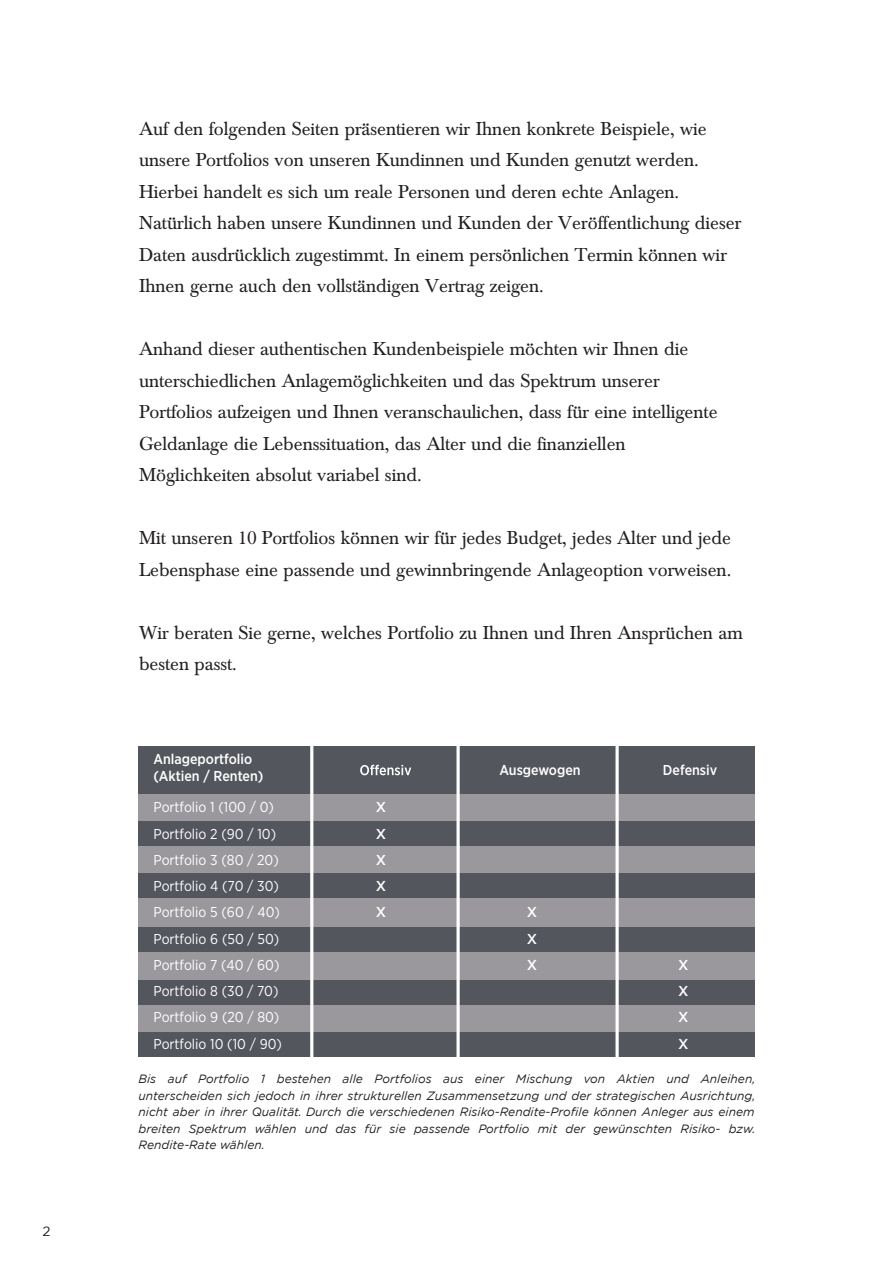
<style>
.page{position:relative;width:893px;height:1263px;background:#fff}
.page>*{position:absolute;margin:0;border:0;box-sizing:border-box;transform-origin:0 0}
.t1{font:19.5px/31.5px "Baskerville";color:#231f20}
.t2{font:14.25px "Gotham Narrow";color:#fff}
.t3{font:500 14.25px/17.5px "Gotham Narrow";color:#fff}
.t4{font:500 14.25px "Gotham";color:#fff}
.t5{font:13.5px "Gotham";color:#231f20}
.t6{font:italic 12px/16.5px "Gotham";color:#231f20;text-align:justify}
</style>
<div class="page">
<div style="left:138px;top:746px;width:616px;height:311px;background:#9a989d"></div>
<div style="left:138px;top:746px;width:616px;height:48px;background:#54565d"></div>
<div style="left:138px;top:821px;width:616px;height:25px;background:#54565d"></div>
<div style="left:138px;top:873px;width:616px;height:25px;background:#54565d"></div>
<div style="left:138px;top:927px;width:616px;height:25px;background:#54565d"></div>
<div style="left:138px;top:980px;width:616px;height:24px;background:#54565d"></div>
<div style="left:138px;top:1032px;width:616px;height:25px;background:#54565d"></div>
<svg style="left:360px;top:765px;width:51px;height:10px"></svg>
<hr style="left:310px;top:740px;width:3px;height:322px;background:#fff">
<svg style="left:456px;top:746px;width:4px;height:311px"></svg>
<svg style="left:615px;top:746px;width:4px;height:311px"></svg>
<p class="t5" style="left:43px;top:1222px;width:10px">2</p>
<p class="t1" style="left:139px;top:113px;width:604px">Auf den folgenden Seiten präsentieren wir Ihnen konkrete Beispiele, wie unsere Portfolios von unseren Kundinnen und Kunden genutzt werden.<br>Hierbei handelt es sich um reale Personen und deren echte Anlagen.<br>Natürlich haben unsere Kundinnen und Kunden der Veröffentlichung dieser Daten ausdrücklich zugestimmt. In einem persönlichen Termin können wir Ihnen gerne auch den vollständigen Vertrag zeigen.</p>
<p class="t1" style="left:139px;top:334px;width:580px">Anhand dieser authentischen Kundenbeispiele möchten wir Ihnen die unterschiedlichen Anlagemöglichkeiten und das Spektrum unserer Portfolios aufzeigen und Ihnen veranschaulichen, dass für eine intelligente Geldanlage die Lebenssituation, das Alter und die finanziellen Möglichkeiten absolut variabel sind.</p>
<p class="t1" style="left:139px;top:522px;width:594px">Mit unseren 10 Portfolios können wir für jedes Budget, jedes Alter und jede<br>Lebensphase eine passende und gewinnbringende Anlageoption vorweisen.</p>
<p class="t1" style="left:139px;top:617px;width:605px">Wir beraten Sie gerne, welches Portfolio zu Ihnen und Ihren Ansprüchen am besten passt.</p>
<p class="t3" style="left:153px;top:750px;width:112px">Anlageportfolio (Aktien / Renten)</p>
<p class="t2" style="left:153px;top:798px;width:122px">Portfolio 1 (100 / 0)</p>
<p class="t4" style="left:376px;top:798px;width:12px">X</p>
<p class="t2" style="left:153px;top:825px;width:124px">Portfolio 2 (90 / 10)</p>
<p class="t4" style="left:376px;top:824px;width:12px">X</p>
<p class="t2" style="left:153px;top:851px;width:127px">Portfolio 3 (80 / 20)</p>
<p class="t4" style="left:376px;top:850px;width:12px">X</p>
<p class="t2" style="left:153px;top:877px;width:127px">Portfolio 4 (70 / 30)</p>
<p class="t4" style="left:376px;top:877px;width:12px">X</p>
<p class="t2" style="left:153px;top:903px;width:128px">Portfolio 5 (60 / 40)</p>
<p class="t4" style="left:376px;top:903px;width:12px">X</p>
<p class="t4" style="left:527px;top:903px;width:12px">X</p>
<p class="t2" style="left:153px;top:930px;width:127px">Portfolio 6 (50 / 50)</p>
<p class="t4" style="left:527px;top:929px;width:12px">X</p>
<p class="t2" style="left:153px;top:956px;width:128px">Portfolio 7 (40 / 60)</p>
<p class="t4" style="left:527px;top:955px;width:12px">X</p>
<p class="t4" style="left:678px;top:955px;width:12px">X</p>
<p class="t2" style="left:153px;top:982px;width:127px">Portfolio 8 (30 / 70)</p>
<p class="t4" style="left:678px;top:982px;width:12px">X</p>
<p class="t2" style="left:153px;top:1008px;width:127px">Portfolio 9 (20 / 80)</p>
<p class="t4" style="left:678px;top:1008px;width:12px">X</p>
<p class="t2" style="left:153px;top:1035px;width:130px">Portfolio 10 (10 / 90)</p>
<p class="t4" style="left:678px;top:1034px;width:12px">X</p>
<p class="t6" style="left:138px;top:1070px;width:618px">Bis auf Portfolio 1 bestehen alle Portfolios aus einer Mischung von Aktien und Anleihen, unterscheiden sich jedoch in ihrer strukturellen Zusammensetzung und der strategischen Ausrichtung, nicht aber in ihrer Qualität. Durch die verschiedenen Risiko-Rendite-Profile können Anleger aus einem breiten Spektrum wählen und das für sie passende Portfolio mit der gewünschten Risiko- bzw.<br>Rendite-Rate wählen.</p>
<p class="t3" style="left:499px;top:761px;width:83px">Ausgewogen</p>
<p class="t3" style="left:663px;top:761px;width:56px">Defensiv</p>
</div>
